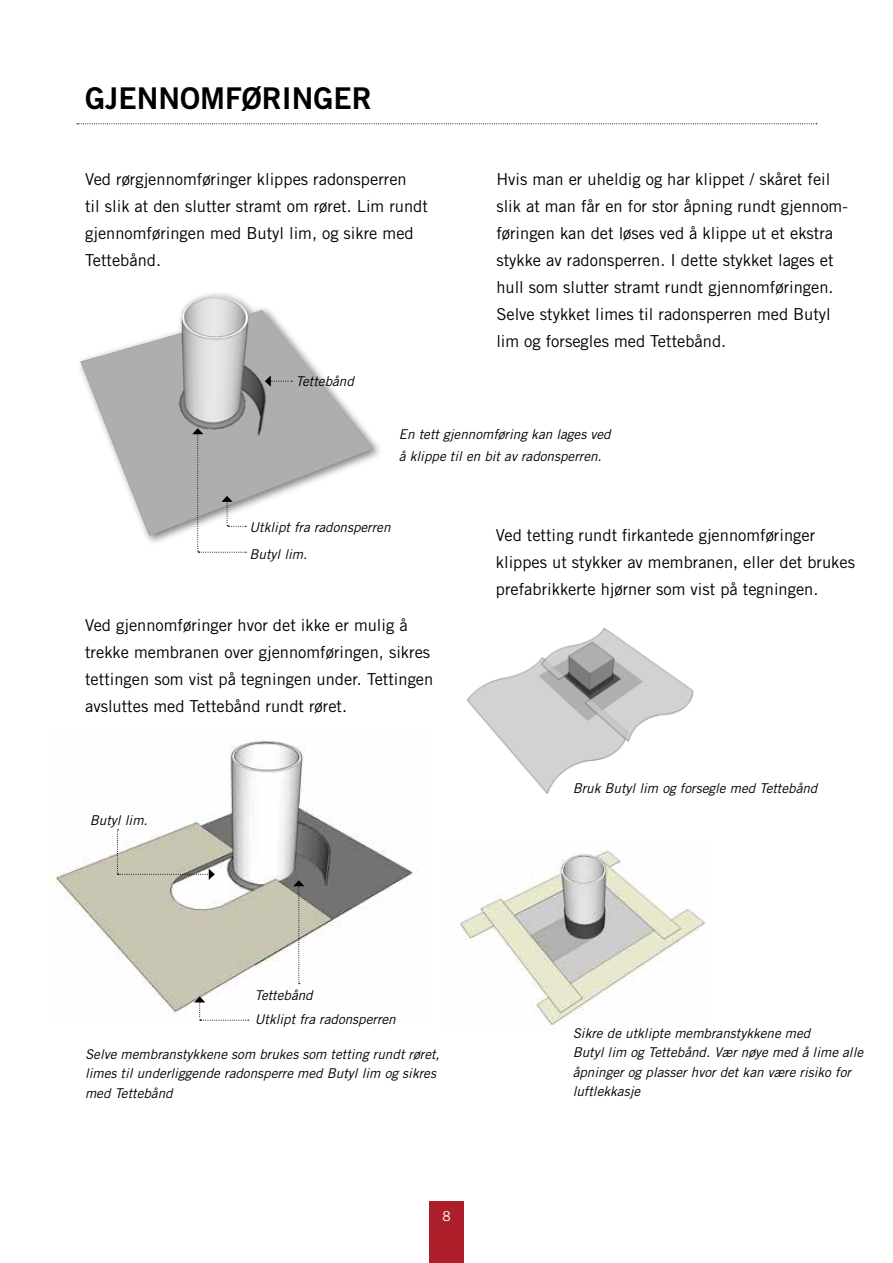
<style>
.page{position:relative;width:893px;height:1263px;background:#fff}
.page>*{position:absolute;margin:0;border:0;box-sizing:border-box;transform-origin:0 0}
.t1{font:30px "Trade Gothic Bold Two";color:#000}
.t2{font:16.5px/27px "Trade Gothic";color:#000}
.t3{font:italic 13.5px/19.5px "Trade Gothic";color:#000}
.t4{font:13.5px "Trade Gothic";color:#fff}
</style>
<div class="page">
<svg style="left:77px;top:123px;width:740px;height:1px"></svg>
<img style="left:80px;top:296px;width:294px;height:240px">
<svg style="left:265px;top:376px;width:27px;height:11px"></svg>
<svg style="left:192px;top:428px;width:54px;height:125px"></svg>
<img style="left:460px;top:850px;width:245px;height:182px">
<img style="left:466px;top:628px;width:228px;height:166px">
<img style="left:55px;top:740px;width:364px;height:282px">
<svg style="left:194px;top:996px;width:55px;height:25px"></svg>
<svg style="left:293px;top:880px;width:11px;height:104px"></svg>
<svg style="left:117px;top:829px;width:98px;height:51px"></svg>
<div style="left:429px;top:1202px;width:34px;height:61px;background:#ad1f2a"></div>
<h1 class="t1" style="left:85px;top:80px;width:288px">GJENNOMFØRINGER</h1>
<p class="t2" style="left:85px;top:165px;width:344px">Ved rørgjennomføringer klippes radonsperren<br>til slik at den slutter stramt om røret. Lim rundt gjennomføringen med Butyl lim, og sikre med Tettebånd.</p>
<p class="t3" style="left:296px;top:371px;width:60px">Tettebånd</p>
<p class="t2" style="left:496px;top:165px;width:353px">Hvis man er uheldig og har klippet / skåret feil slik at man får en for stor åpning rundt gjennom&shy;føringen kan det løses ved å klippe ut et ekstra stykke av radonsperren. I dette stykket lages et hull som slutter stramt rundt gjennomføringen.<br>Selve stykket limes til radonsperren med Butyl lim og forsegles med Tettebånd.</p>
<p class="t3" style="left:399px;top:422px;width:213px;line-height:22.2px">En tett gjennomføring kan lages ved å klippe til en bit av radonsperren.</p>
<p class="t3" style="left:250px;top:513px;width:142px;line-height:27px">Utklipt fra radonsperren<br>Butyl lim.</p>
<p class="t2" style="left:496px;top:521px;width:361px">Ved tetting rundt firkantede gjennomføringer klippes ut stykker av membranen, eller det brukes prefabrikkerte hjørner som vist på tegningen.</p>
<p class="t2" style="left:85px;top:611px;width:350px">Ved gjennomføringer hvor det ikke er mulig å trekke membranen over gjennomføringen, sikres tettingen som vist på tegningen under. Tettingen avsluttes med Tettebånd rundt røret.</p>
<p class="t3" style="left:90px;top:810px;width:59px">Butyl lim.</p>
<p class="t3" style="left:255px;top:983px;width:142px;line-height:24px">Tettebånd<br>Utklipt fra radonsperren</p>
<p class="t3" style="left:85px;top:1044px;width:356px">Selve membranstykkene som brukes som tetting rundt røret, limes til underliggende radonsperre med Butyl lim og sikres med Tettebånd</p>
<p class="t4" style="left:442px;top:1208px;width:10px">8</p>
<p class="t3" style="left:573px;top:778px;width:246px">Bruk Butyl lim og forsegle med Tettebånd</p>
<p class="t3" style="left:573px;top:1023px;width:292px">Sikre de utklipte membranstykkene med<br>Butyl lim og Tettebånd. Vær nøye med å lime alle åpninger og plasser hvor det kan være risiko for luftlekkasje</p>
</div>
